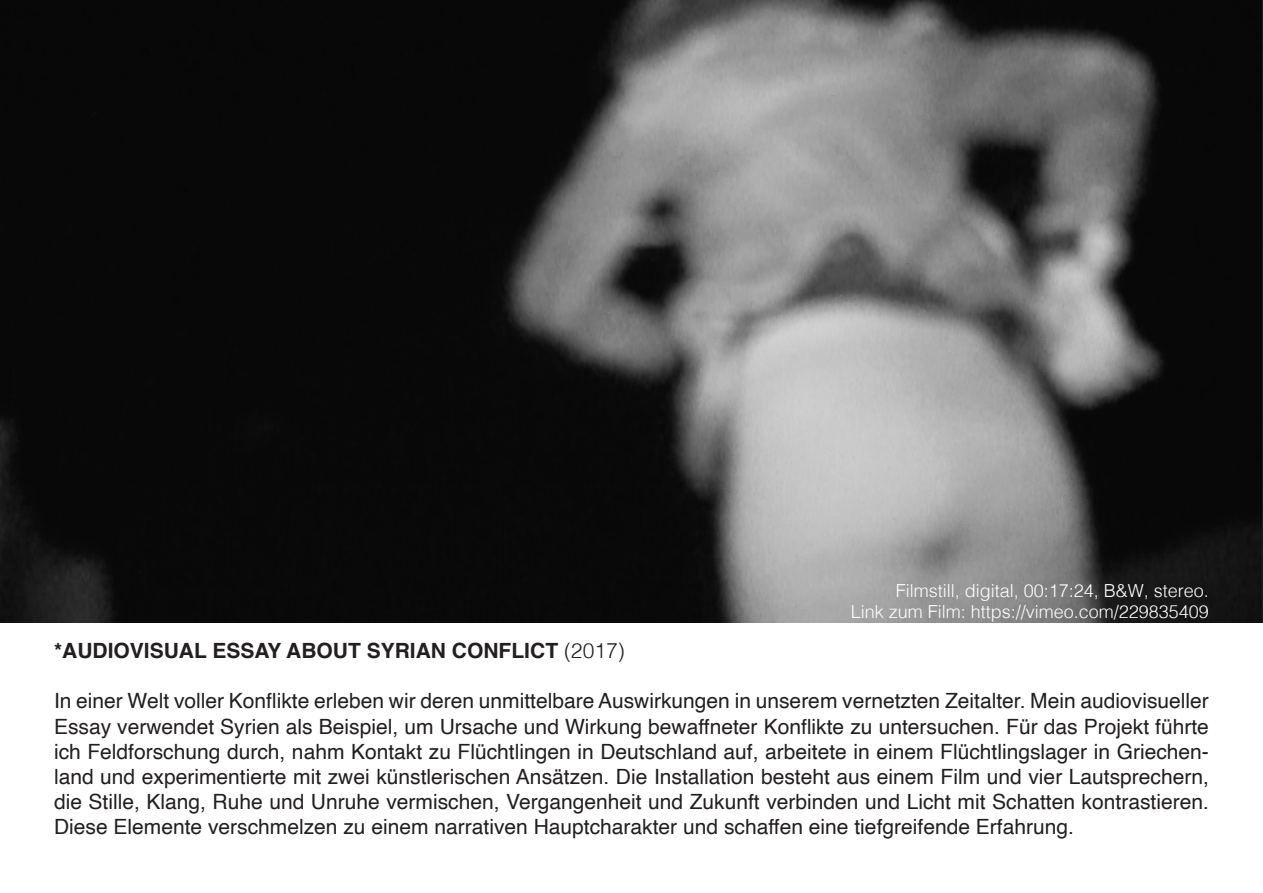
<style>
.page{position:relative;width:1263px;height:893px;background:#fff}
.page>*{position:absolute;margin:0;border:0;box-sizing:border-box;transform-origin:0 0}
.t1{font:21px/25.2px "Helvetica";color:#231f20;text-align:justify}
.t2{font:700 21px "Helvetica";color:#231f20}
.t3{font:300 18px "Helvetica";color:#fff}
.s1{font-weight:300}
</style>
<div class="page">
<img style="left:0;top:0;width:1263px;height:622px">
<p class="t3" style="left:896px;top:575px;width:315px">Filmstill, digital, 00:17:24, B&amp;W, stereo.</p>
<p class="t3" style="left:851px;top:597px;width:360px">Link zum Film: https://vimeo.com/229835409</p>
<p class="t2" style="left:54px;top:638px;width:572px">*AUDIOVISUAL ESSAY ABOUT SYRIAN CONFLICT <span class="s1">(2017)</span></p>
<p class="t1" style="left:54px;top:689px;width:1156px">In einer Welt voller Konflikte erleben wir deren unmittelbare Auswirkungen in unserem vernetzten Zeitalter. Mein audiovisueller Essay verwendet Syrien als Beispiel, um Ursache und Wirkung bewaffneter Konflikte zu untersuchen. Für das Projekt führte ich Feldforschung durch, nahm Kontakt zu Flüchtlingen in Deutschland auf, arbeitete in einem Flüchtlingslager in Griechen&shy;land und experimentierte mit zwei künstlerischen Ansätzen. Die Installation besteht aus einem Film und vier Lautsprechern, die Stille, Klang, Ruhe und Unruhe vermischen, Vergangenheit und Zukunft verbinden und Licht mit Schatten kontrastieren.<br>Diese Elemente verschmelzen zu einem narrativen Hauptcharakter und schaffen eine tiefgreifende Erfahrung.</p>
</div>
